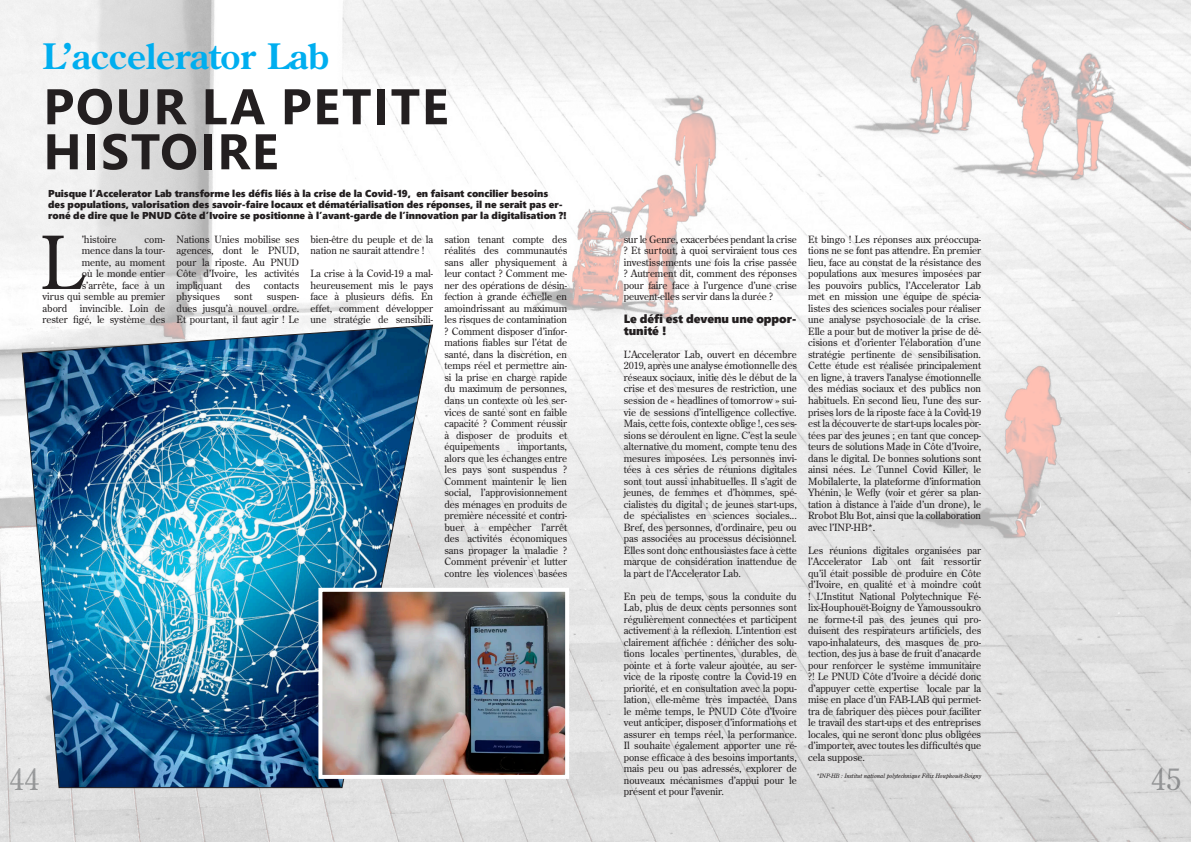
<style>
.page{position:relative;width:1191px;height:842px;background:#fff}
.page>*{position:absolute;margin:0;border:0;box-sizing:border-box;transform-origin:0 0}
.t1{font:72.8px "Century Old Style Std";color:#231f20}
.t2{font:700 50px/45px "Segoe UI";letter-spacing:.035em;color:#231f20}
.t3{font:700 35px "Century Old Style Std";color:#00aeef}
.t4{font:30px "Century Old Style Std";color:#949698}
.t5{font:12px/11.5px "Segoe UI Black";letter-spacing:-.005em;color:#231f20}
.t6{font:10px/11.5px "Century Old Style Std";letter-spacing:-.005em;color:#231f20;text-align:justify}
.t7{font:10px/11px "Segoe UI Black";letter-spacing:-.005em;color:#231f20}
.t8{font:italic 6px "Century Old Style Std";letter-spacing:-.005em;color:#231f20}
</style>
<div class="page">
<img style="left:0;top:0;width:1191px;height:842px">
<img style="left:21px;top:324px;width:413px;height:465px">
<img style="left:323px;top:593px;width:241px;height:181px">
<div style="left:318px;top:588px;width:251px;height:191px;border:4px solid #fff"></div>
<h3 class="t3" style="left:43px;top:34px;width:288px">L’accelerator Lab</h3>
<h2 class="t2" style="left:43px;top:80px;width:406px">POUR LA PETITE<br>HISTOIRE</h2>
<p class="t7" style="left:48px;top:187px;width:520px">Puisque l’Accelerator Lab transforme les défis liés à la crise de la Covid-19, en faisant concilier besoins des populations, valorisation des savoir-faire locaux et dématérialisation des réponses, il ne serait pas er&shy;roné de dire que le PNUD Côte d’Ivoire se positionne à l’avant-garde de l’innovation par la digitalisation ?!</p>
<p class="t6" style="left:43px;top:233px;width:124px;text-align:right">com-<br>mence dans la tour-<br>mente, au moment<br>où le monde entier<br>s’arrête, face à un<br>virus qui semble au premier abord invincible. Loin de rester figé, le système des</p>
<p class="t6" style="left:176px;top:233px;width:124px">Nations Unies mobilise ses agences, dont le PNUD, pour la riposte. Au PNUD Côte d’Ivoire, les activités impliquant</p>
<p class="t6" style="left:82px;top:233px;width:36px">’histoire</p>
<p class="t6" style="left:310px;top:233px;width:124px">bien-être du peuple et de la nation ne saurait attendre !</p>
<p class="t6" style="left:310px;top:268px;width:124px">La crise à la Covid-19 a mal&shy;heureusement mis le pays face à plusieurs défis. En effet, comment développer une stratégie de sensibili-</p>
<p class="t6" style="left:444px;top:233px;width:124px">sation tenant compte des réalités des communautés sans aller physiquement à leur contact ? Comment me&shy;ner des opérations de désin&shy;fection à grande échelle en amoindrissant au maximum les risques de contamination ? Comment disposer d’infor&shy;mations fiables sur l’état de santé, dans la discrétion, en temps réel et permettre ain&shy;si la prise en charge rapide du maximum de personnes, dans un contexte où les ser&shy;vices de santé sont en faible capacité ? Comment réussir à disposer de produits et équipements</p>
<p class="t6" style="left:624px;top:233px;width:174px">sur le Genre, exacerbées pendant la crise ? Et surtout, à quoi serviraient tous ces investissements une fois la crise passée ? Autrement dit, comment des réponses pour faire face à l’urgence d’une crise peuvent-elles servir dans la durée ?</p>
<p class="t5" style="left:624px;top:313px;width:174px">Le défi est devenu une oppor&shy;tunité !</p>
<p class="t6" style="left:624px;top:348px;width:174px">L’Accelerator Lab, ouvert en décembre 2019, après une analyse émotionnelle des réseaux sociaux, initie dès le début de la crise et des mesures de restriction, une session de « headlines of tomorrow » sui&shy;vie de sessions d’intelligence collective.<br>Mais, cette fois, contexte oblige !, ces ses&shy;sions se déroulent en ligne. C’est la seule alternative du moment, compte tenu des mesures imposées. Les personnes invi&shy;tées à ces séries de réunions digitales sont tout aussi inhabituelles. Il s’agit de jeunes, de femmes et d’hommes, spé&shy;cialistes du digital ; de jeunes start-ups, de spécialistes en sciences sociales...<br>Bref, des personnes, d’ordinaire, peu ou pas associées au processus décisionnel.<br>Elles sont donc enthousiastes face à cette marque de considération inattendue de la part de l’Accelerator Lab.</p>
<p class="t6" style="left:624px;top:590px;width:174px">En peu de temps, sous la conduite du Lab, plus de deux cents personnes sont régulièrement connectées et participent activement à la réflexion. L’intention est clairement affichée : dénicher des solu&shy;tions locales pertinentes, durables, de pointe et à forte valeur ajoutée, au ser&shy;vice de la riposte contre la Covid-19 en priorité, et en consultation avec la popu&shy;lation, elle-même très impactée. Dans le même temps, le PNUD Côte d’Ivoire veut anticiper, disposer d’informations et assurer en temps réel, la performance.<br>Il souhaite également apporter une ré&shy;ponse efficace à des besoins importants, mais peu ou pas adressés, explorer de nouveaux mécanismes d’appui pour le présent et pour l’avenir.</p>
<p class="t6" style="left:808px;top:233px;width:174px">Et bingo ! Les réponses aux préoccupa&shy;tions ne se font pas attendre. En premier lieu, face au constat de la résistance des populations aux mesures imposées par les pouvoirs publics, l’Accelerator Lab met en mission une équipe de spécia&shy;listes des sciences sociales pour réaliser une analyse psychosociale de la crise.<br>Elle a pour but de motiver la prise de dé&shy;cisions et d’orienter l’élaboration d’une stratégie pertinente de sensibilisation.<br>Cette étude est réalisée principalement en ligne, à travers l’analyse émotionnelle des médias sociaux et des publics non habituels. En second lieu, l’une des sur&shy;prises lors de la riposte face à la Covid-19 est la découverte de start-ups locales por&shy;tées par des jeunes ; en tant que concep&shy;teurs de solutions Made in Côte d’Ivoire, dans le digital. De bonnes solutions sont ainsi nées. Le Tunnel Covid Killer, le Mobilalerte, la plateforme d’information Yhénin, le Wefly (voir et gérer sa plan&shy;tation à distance à l’aide d’un drone), le Rrobot Blu Bot, ainsi que la collaboration avec l’INP-HB*.</p>
<p class="t6" style="left:808px;top:544px;width:174px">Les réunions digitales organisées par l’Accelerator Lab ont fait ressortir qu’il était possible de produire en Côte d’Ivoire, en qualité et à moindre coût ! L’Institut National Polytechnique Fé&shy;lix-Houphouët-Boigny de Yamoussoukro ne forme-t-il pas des jeunes qui pro&shy;duisent des respirateurs artificiels, des vapo-inhalateurs, des masques de pro&shy;tection, des jus à base de fruit d’anacarde pour renforcer le système immunitaire ?! Le PNUD Côte d’Ivoire a décidé donc d’appuyer cette expertise locale par la mise en place d’un FAB-LAB qui permet&shy;tra de fabriquer des pièces pour faciliter le travail des start-ups et des entreprises locales, qui ne seront donc plus obligées d’importer, avec toutes les difficultés que cela suppose.</p>
<p class="t8" style="left:816px;top:772px;width:167px">*INP-HB : Institut national polytechnique Félix Houphouët-Boigny</p>
<h1 class="t1" style="left:40px;top:216px;width:44px">L</h1>
<p class="t6" style="left:235px;top:279px;width:16px">des</p>
<p class="t6" style="left:264px;top:279px;width:37px">contacts</p>
<p class="t6" style="left:176px;top:291px;width:45px">physiques</p>
<p class="t6" style="left:234px;top:291px;width:20px">sont</p>
<p class="t6" style="left:176px;top:291px;width:124px;text-indent:90px">suspen&shy;dues jusqu’à nouvel ordre.<br>Et pourtant, il faut agir ! Le</p>
<p class="t6" style="left:444px;top:440px;width:124px;text-indent:73px">importants, alors que les échanges entre les pays sont suspendus ?<br>Comment maintenir le lien social, l’approvisionnement des ménages en produits de première nécessité et contri&shy;buer à empêcher l’arrêt des activités économiques sans propager la maladie ?<br>Comment prévenir et lutter contre les violences basées</p>
<h3 class="t4" style="left:10px;top:760px;width:31px">44</h3>
<h3 class="t4" style="left:1151px;top:760px;width:31px">45</h3>
</div>
